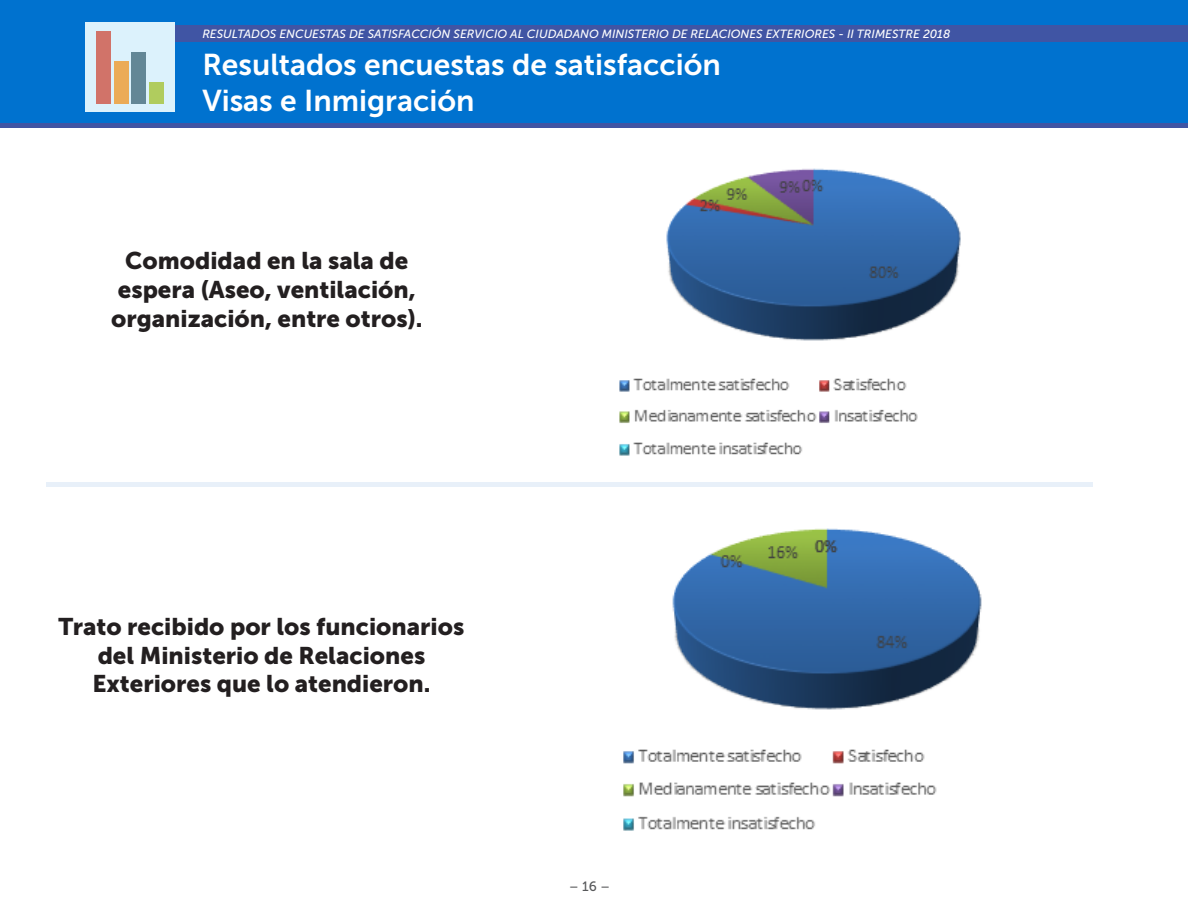
<style>
.page{position:relative;width:1188px;height:918px;background:#fff}
.page>*{position:absolute;margin:0;border:0;box-sizing:border-box;transform-origin:0 0}
.t1{font:30px "Museo Sans 700";color:#fff}
.t2{font:24px/28.8px "Museo Sans 900";color:#231f20;text-align:center}
.t3{font:13.5px "Museo Sans 500";color:#57585a}
.t4{font:italic 11.85px "Museo Sans 500";color:#fff}
</style>
<div class="page">
<div style="left:0;top:0;width:1188px;height:123px;background:#0072cf"></div>
<div style="left:93px;top:25px;width:1095px;height:16px;background:#4055a4"></div>
<div style="left:0;top:123px;width:1188px;height:5px;background:#4055a4"></div>
<div style="left:85px;top:22px;width:90px;height:89px;background:#dcf2fc"></div>
<div style="left:96px;top:32px;width:15px;height:72px;background:#d17369"></div>
<div style="left:114px;top:61px;width:15px;height:43px;background:#ebab57"></div>
<div style="left:131px;top:52px;width:15px;height:52px;background:#638796"></div>
<div style="left:149px;top:83px;width:15px;height:21px;background:#b0cc5e"></div>
<hr style="left:47px;top:483px;width:1046px;height:4px;background:#e8f0f9">
<img style="left:619px;top:168px;width:342px;height:288px">
<img style="left:623px;top:528px;width:359px;height:303px">
<p class="t4" style="left:202px;top:27px;width:749px">RESULTADOS ENCUESTAS DE SATISFACCIÓN SERVICIO AL CIUDADANO MINISTERIO DE RELACIONES EXTERIORES - II TRIMESTRE 2018</p>
<p class="t1" style="left:202px;top:48px;width:520px">Resultados encuestas de satisfacción</p>
<p class="t1" style="left:202px;top:84px;width:274px">Visas e Inmigración</p>
<p class="t2" style="left:111px;top:246px;width:313px">Comodidad en la sala de espera (Aseo, ventilación, organización, entre otros).</p>
<p class="t2" style="left:59px;top:612px;width:407px">Trato recibido por los funcionarios del Ministerio de Relaciones<br>Exteriores que lo atendieron.</p>
<p class="t3" style="left:569px;top:879px;width:42px">– 16 –</p>
</div>
